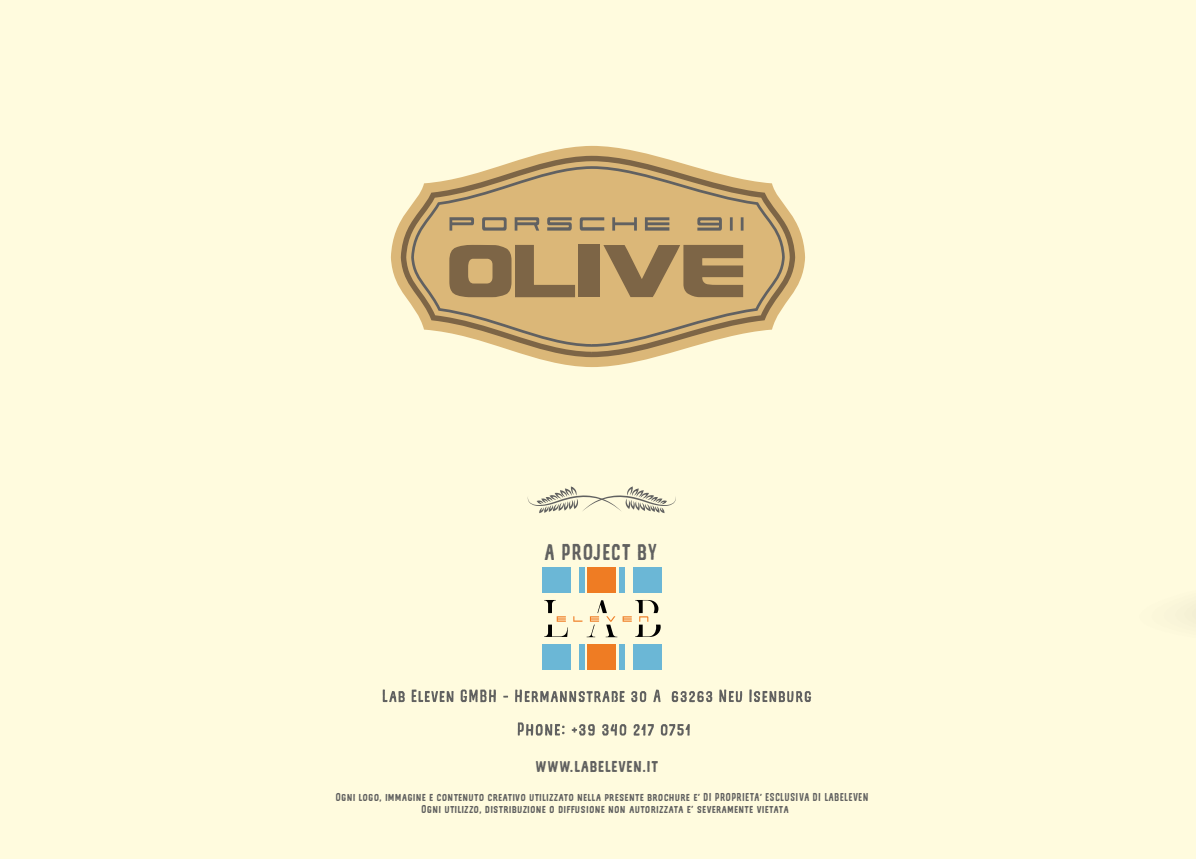
<style>
.page{position:relative;width:1196px;height:859px;background:#fff}
.page>*{position:absolute;margin:0;border:0;box-sizing:border-box;transform-origin:0 0}
.t1{font:74.55px "Richardson Brand Revolution Block";color:#7d6546}
.t2{font:21px "Legend Sans Serif";color:#616160}
.t3{font:16.45px "Legend Sans Serif";color:#616160}
.t4{font:10.5px "Legend Sans Serif";letter-spacing:-.005em;color:#616160}
</style>
<div class="page">
<div style="left:0;top:0;width:1196px;height:858px;background:#fffbde"></div>
<div style="left:588px;top:567px;width:28px;height:25px;background:#ef7c23"></div>
<div style="left:542px;top:567px;width:28px;height:25px;background:#6bb7d6"></div>
<div style="left:633px;top:567px;width:28px;height:25px;background:#6bb7d6"></div>
<div style="left:579px;top:567px;width:5px;height:25px;background:#6bb7d6"></div>
<div style="left:619px;top:567px;width:5px;height:25px;background:#6bb7d6"></div>
<div style="left:588px;top:643px;width:28px;height:26px;background:#ef7c23"></div>
<div style="left:542px;top:643px;width:28px;height:26px;background:#6bb7d6"></div>
<div style="left:633px;top:643px;width:28px;height:26px;background:#6bb7d6"></div>
<div style="left:579px;top:643px;width:5px;height:26px;background:#6bb7d6"></div>
<div style="left:619px;top:643px;width:5px;height:26px;background:#6bb7d6"></div>
<svg style="left:544px;top:600px;width:116px;height:37px"></svg>
<svg style="left:528px;top:486px;width:148px;height:27px"></svg>
<svg style="left:518px;top:722px;width:46px;height:13px"></svg>
<svg style="left:571px;top:724px;width:24px;height:11px"></svg>
<svg style="left:602px;top:724px;width:24px;height:11px"></svg>
<svg style="left:633px;top:724px;width:21px;height:11px"></svg>
<svg style="left:660px;top:724px;width:30px;height:11px"></svg>
<svg style="left:383px;top:689px;width:22px;height:13px"></svg>
<svg style="left:411px;top:689px;width:42px;height:12px"></svg>
<svg style="left:460px;top:689px;width:36px;height:13px"></svg>
<svg style="left:631px;top:691px;width:15px;height:10px"></svg>
<svg style="left:653px;top:689px;width:7px;height:12px"></svg>
<svg style="left:671px;top:691px;width:41px;height:11px"></svg>
<svg style="left:719px;top:689px;width:23px;height:13px"></svg>
<svg style="left:749px;top:689px;width:62px;height:13px"></svg>
<svg style="left:515px;top:689px;width:109px;height:13px"></svg>
<svg style="left:391px;top:146px;width:414px;height:221px"></svg>
<svg style="left:401px;top:156px;width:394px;height:201px"></svg>
<svg style="left:411px;top:166px;width:373px;height:180px;background:#d3b37b"></svg>
<svg style="left:449px;top:217px;width:25px;height:13px"></svg>
<svg style="left:482px;top:217px;width:24px;height:13px"></svg>
<svg style="left:514px;top:217px;width:25px;height:13px"></svg>
<svg style="left:547px;top:217px;width:25px;height:13px"></svg>
<svg style="left:580px;top:217px;width:24px;height:13px"></svg>
<svg style="left:612px;top:217px;width:25px;height:13px"></svg>
<svg style="left:645px;top:217px;width:24px;height:13px"></svg>
<svg style="left:697px;top:217px;width:25px;height:13px"></svg>
<svg style="left:730px;top:217px;width:2px;height:13px"></svg>
<svg style="left:740px;top:217px;width:3px;height:13px"></svg>
<h1 class="t1" style="left:449px;top:227px;width:298px">OLIVE</h1>
<h2 class="t2" style="left:545px;top:543px;width:115px">A PROJECT BY</h2>
<h3 class="t3" style="left:536px;top:758px;width:125px">www.labeleven.it</h3>
<p class="t4" style="left:422px;top:805px;width:369px">Ogni utilizzo, distribuzione o diffusione non autorizzata e' severamente vietata</p>
<p class="t4" style="left:336px;top:792px;width:535px">Ogni logo, immagine e contenuto creativo utilizzato nella presente brochure e' DI PROPRIETA' ESCLUSIVA DI LABELEVEN</p>
</div>
